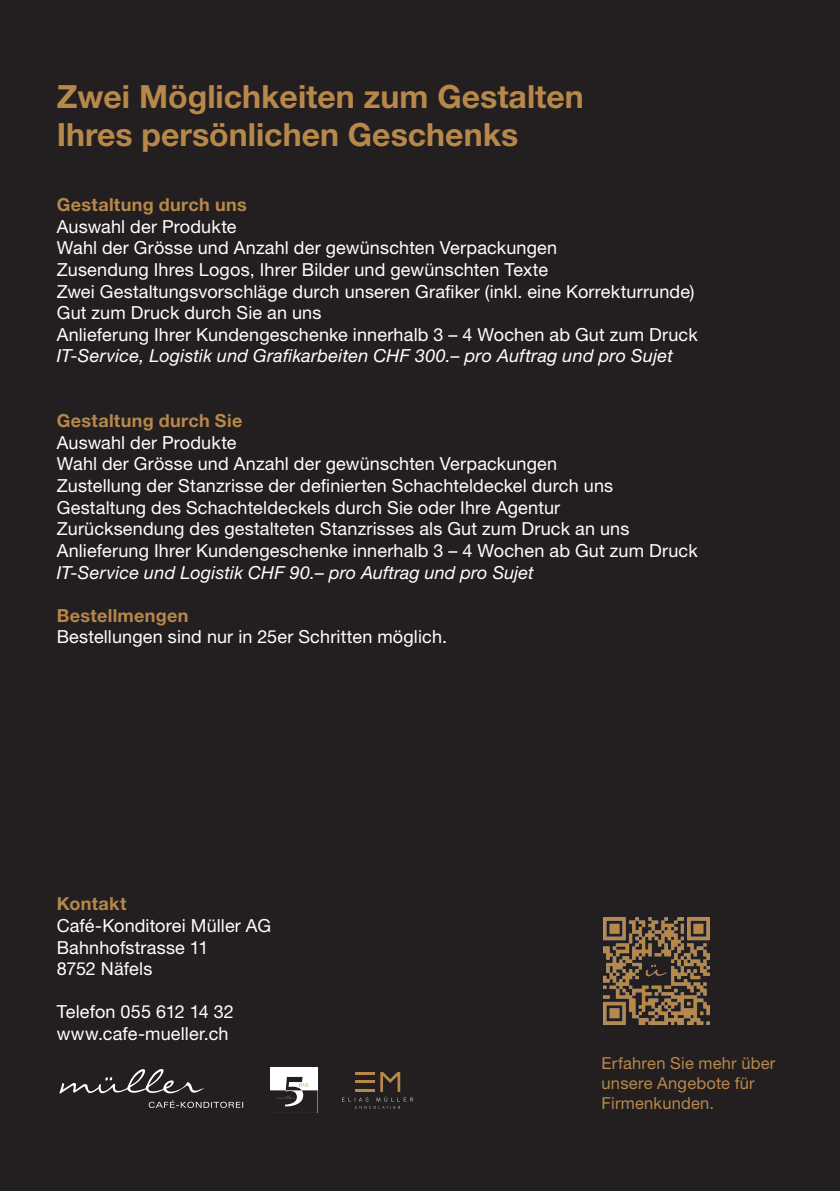
<style>
.page{position:relative;width:840px;height:1191px;background:#fff}
.page>*{position:absolute;margin:0;border:0;box-sizing:border-box;transform-origin:0 0}
.t1{font:700 32px/38.4px "Helvetica Neue LT Std";color:#b7884a}
.t2{font:18px/21.6px "Helvetica Neue LT Std";letter-spacing:.01em;color:#fff}
.t3{font:italic 18px "Helvetica Neue LT Std";letter-spacing:.01em;color:#fff}
.t4{font:700 18px "Helvetica Neue LT Std";letter-spacing:.02em;color:#b7884a}
.t5{font:16.4px/20px "Helvetica Neue LT Std";letter-spacing:.015em;color:#b7884a}
</style>
<div class="page">
<div style="left:0;top:0;width:839px;height:1191px;background:#231f20"></div>
<img style="left:603px;top:917px;width:107px;height:108px">
<svg style="left:59px;top:1069px;width:184px;height:39px"></svg>
<div style="left:270px;top:1067px;width:47px;height:46px;background:#fff"></div>
<svg style="left:270px;top:1076px;width:47px;height:37px"></svg>
<svg style="left:342px;top:1072px;width:71px;height:36px"></svg>
<h1 class="t1" style="left:57px;top:77px;width:528px">Zwei Möglichkeiten zum Gestalten<br>Ihres persönlichen Geschenks</h1>
<p class="t4" style="left:57px;top:194px;width:191px">Gestaltung durch uns</p>
<p class="t2" style="left:57px;top:215px;width:642px">Auswahl der Produkte<br>Wahl der Grösse und Anzahl der gewünschten Verpackungen<br>Zusendung Ihres Logos, Ihrer Bilder und gewünschten Texte<br>Zwei Gestaltungsvorschläge durch unseren Grafiker (inkl. eine Korrekturrunde)<br>Gut zum Druck durch Sie an uns<br>Anlieferung Ihrer Kundengeschenke innerhalb 3 – 4 Wochen ab Gut zum Druck</p>
<p class="t3" style="left:57px;top:345px;width:617px">IT-Service, Logistik und Grafikarbeiten CHF 300.– pro Auftrag und pro Sujet</p>
<p class="t4" style="left:57px;top:410px;width:187px">Gestaltung durch Sie</p>
<p class="t2" style="left:57px;top:431px;width:642px">Auswahl der Produkte<br>Wahl der Grösse und Anzahl der gewünschten Verpackungen<br>Zustellung der Stanzrisse der definierten Schachteldeckel durch uns Gestaltung des Schachteldeckels durch Sie oder Ihre Agentur<br>Zurücksendung des gestalteten Stanzrisses als Gut zum Druck an uns Anlieferung Ihrer Kundengeschenke innerhalb 3 – 4 Wochen ab Gut zum Druck</p>
<p class="t3" style="left:57px;top:561px;width:478px">IT-Service und Logistik CHF 90.– pro Auftrag und pro Sujet</p>
<p class="t4" style="left:57px;top:604px;width:133px">Bestellmengen</p>
<p class="t2" style="left:57px;top:626px;width:391px">Bestellungen sind nur in 25er Schritten möglich.</p>
<p class="t4" style="left:57px;top:892px;width:71px">Kontakt</p>
<p class="t2" style="left:57px;top:914px;width:216px">Café-Konditorei Müller AG<br>Bahnhofstrasse 11<br>8752 Näfels</p>
<p class="t2" style="left:57px;top:1001px;width:178px">Telefon 055 612 14 32 www.cafe-mueller.ch</p>
<p class="t5" style="left:601px;top:1052px;width:175px">Erfahren Sie mehr über unsere Angebote für<br>Firmenkunden.</p>
</div>
